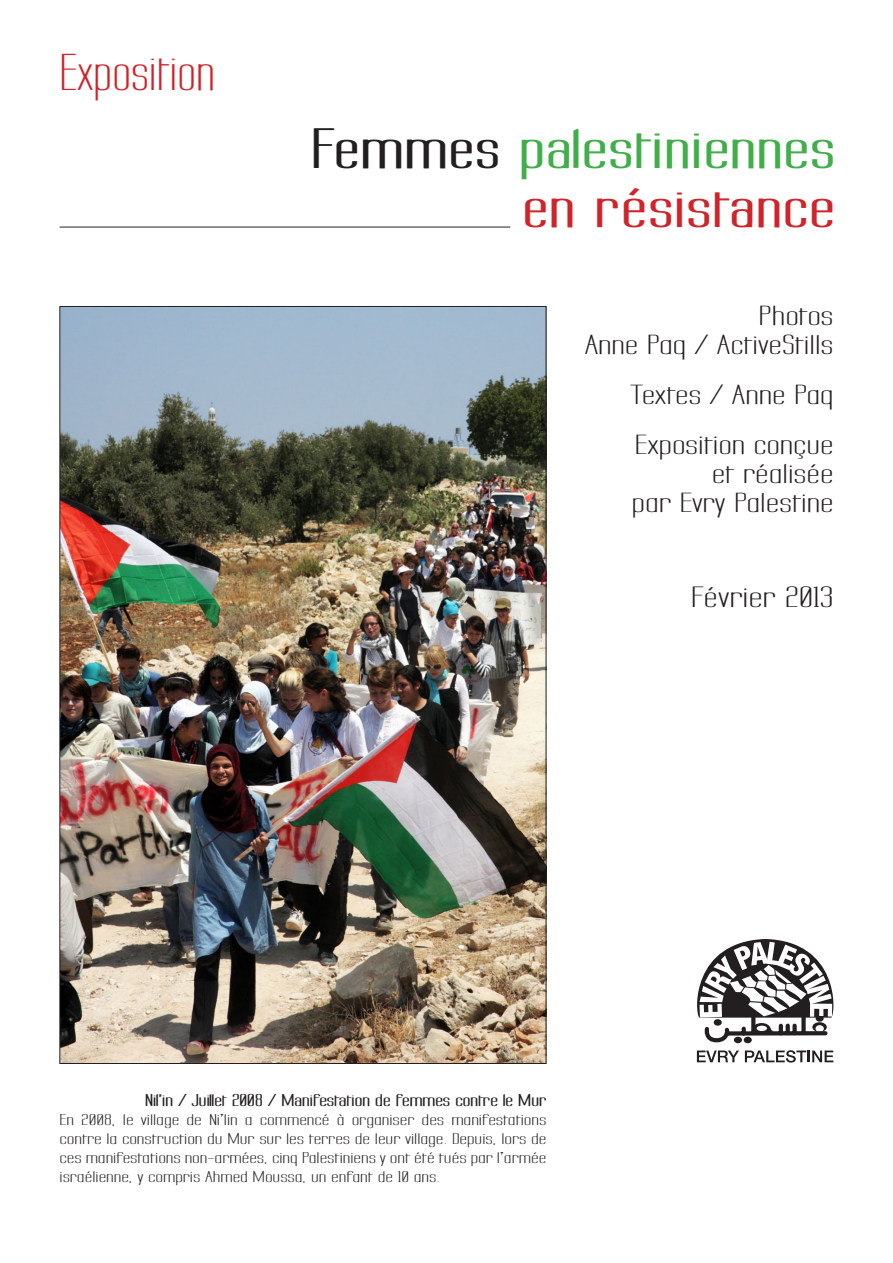
<style>
.page{position:relative;width:893px;height:1263px;background:#fff}
.page>*{position:absolute;margin:0;border:0;box-sizing:border-box;transform-origin:0 0}
.t1{font:49.5px/59.4px "Labtop Superwide Boldish";letter-spacing:.03em;color:#40ae49;text-align:right}
.t2{font:45px "Labtop Wide";color:#d1232a}
.t3{font:25.5px "Labtop Secundo Superwide";color:#231f20}
.t4{font:24px/28.8px "Labtop Secundo Superwide";color:#231f20;text-align:right}
.t5{font:15px "Labtop Superwide Boldish";color:#231f20}
.t6{font:13.65px/19px "Labtop Secundo Superwide";color:#231f20;text-align:justify}
.s1{color:#231f20}
.s2{color:#d1232a}
</style>
<div class="page">
<img style="left:62px;top:308px;width:482px;height:754px">
<hr style="left:60px;top:227px;width:450px;height:1px;background:#231f20">
<svg style="left:697px;top:939px;width:136px;height:105px"></svg>
<svg style="left:697px;top:1050px;width:42px;height:12px"></svg>
<svg style="left:745px;top:1050px;width:88px;height:12px"></svg>
<p class="t2" style="left:60px;top:44px;width:157px">Exposition</p>
<p class="t1" style="left:310px;top:120px;width:525px"><span class="s1">Femmes</span> palestiniennes <span class="s2">en résistance</span></p>
<p class="t4" style="left:585px;top:302px;width:250px">Photos<br>Anne Paq / ActiveStills</p>
<p class="t4" style="left:630px;top:381px;width:205px">Textes / Anne Paq</p>
<p class="t4" style="left:632px;top:431px;width:203px">Exposition conçue et réalisée<br>par Evry Palestine</p>
<p class="t3" style="left:691px;top:582px;width:144px">Février 2013</p>
<p class="t5" style="left:145px;top:1091px;width:403px">Nil’in / Juillet 2008 / Manifestation de femmes contre le Mur</p>
<p class="t6" style="left:60px;top:1111px;width:488px">En 2008, le village de Ni’lin a commencé à organiser des manifestations contre la construction du Mur sur les terres de leur village. Depuis, lors de ces manifestations non-armées, cinq Palestiniens y ont été tués par l’armée israélienne, y compris Ahmed Moussa, un enfant de 10 ans.</p>
</div>
